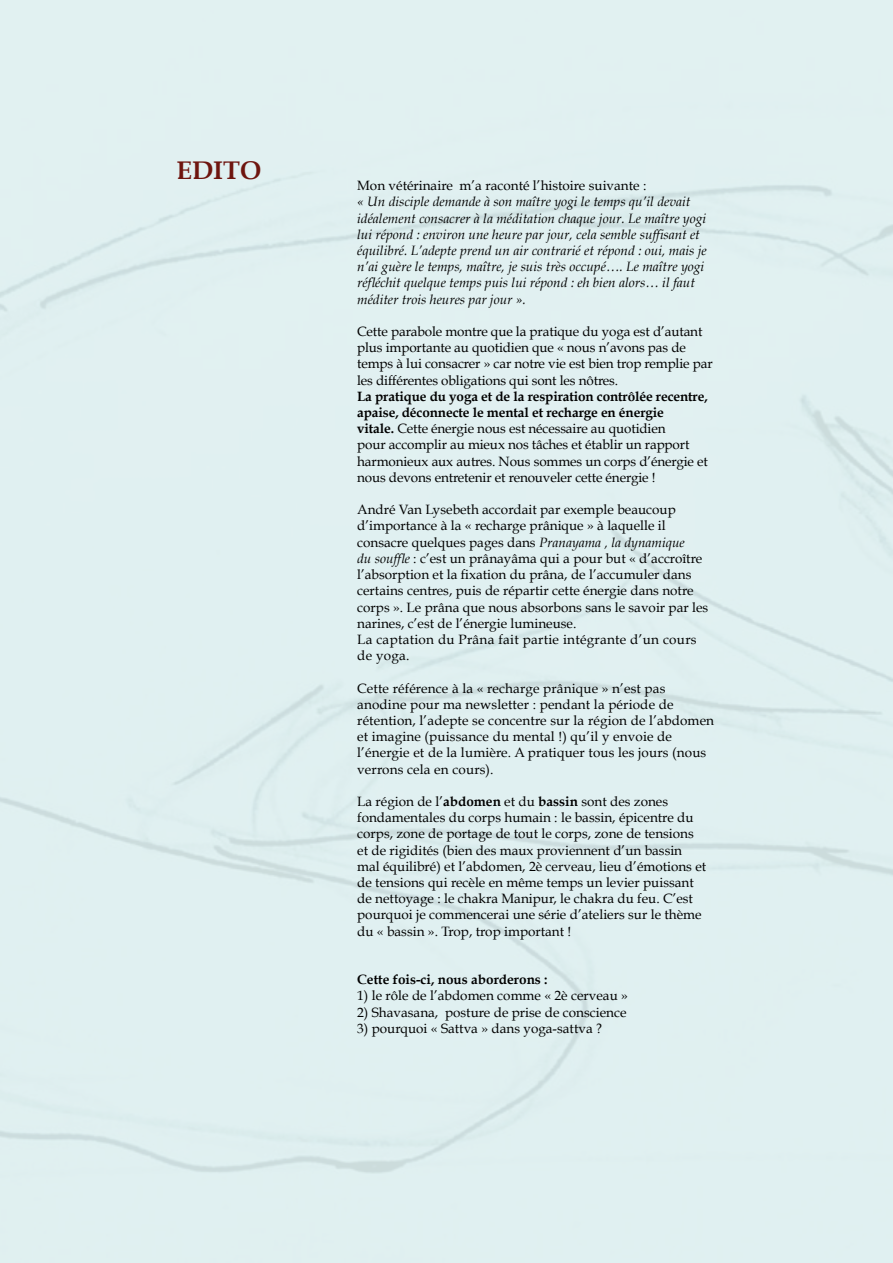
<style>
.page{position:relative;width:893px;height:1263px;background:#e0f0f1}
.page>*{position:absolute;margin:0;border:0;box-sizing:border-box;transform-origin:0 0}
.t1{font:700 25.5px "Book Antiqua";color:#6e150f}
.t2{font:13.5px/16.2px "Book Antiqua";color:#000}
.t3{font:italic 13.5px/16.2px "Book Antiqua";color:#000}
.t4{font:700 13.5px "Book Antiqua";color:#000}
.s1{font-weight:700}
.s2{font-style:italic}
</style>
<div class="page">
<h1 class="t1" style="left:176px;top:155px;width:86px">EDITO</h1>
<p class="t2" style="left:357px;top:178px;width:291px">Mon vétérinaire m’a raconté l’histoire suivante :</p>
<p class="t3" style="left:357px;top:194px;width:351px">« Un disciple demande à son maître yogi le temps qu’il devait idéalement consacrer à la méditation chaque jour. Le maître yogi lui répond : environ une heure par jour, cela semble suffisant et équilibré. L’adepte prend un air contrarié et répond : oui, mais je n’ai guère le temps, maître, je suis très occupé…. Le maître yogi réfléchit quelque temps puis lui répond : eh bien alors… il faut méditer trois heures par jour ».</p>
<p class="t2" style="left:357px;top:323px;width:357px">Cette parabole montre que la pratique du yoga est d’autant plus importante au quotidien que « nous n’avons pas de temps à lui consacrer » car notre vie est bien trop remplie par les différentes obligations qui sont les nôtres.</p>
<p class="t2" style="left:357px;top:388px;width:352px"><span class="s1">La pratique du yoga et de la respiration contrôlée recentre, apaise, déconnecte le mental et recharge en énergie<br>vitale.</span> Cette énergie nous est nécessaire au quotidien<br>pour accomplir au mieux nos tâches et établir un rapport harmonieux aux autres. Nous sommes un corps d’énergie et nous devons entretenir et renouveler cette énergie !</p>
<p class="t2" style="left:357px;top:502px;width:353px">André Van Lysebeth accordait par exemple beaucoup d’importance à la « recharge prânique » à laquelle il consacre quelques pages dans <span class="s2">Pranayama , la dynamique<br>du souffle</span> : c’est un prânayâma qui a pour but « d’accroître l’absorption et la fixation du prâna, de l’accumuler dans certains centres, puis de répartir cette énergie dans notre corps ». Le prâna que nous absorbons sans le savoir par les narines, c’est de l’énergie lumineuse.<br>La captation du Prâna fait partie intégrante d’un cours de yoga.</p>
<p class="t2" style="left:357px;top:680px;width:358px">Cette référence à la « recharge prânique » n’est pas anodine pour ma newsletter : pendant la période de rétention, l’adepte se concentre sur la région de l’abdomen et imagine (puissance du mental !) qu’il y envoie de l’énergie et de la lumière. A pratiquer tous les jours (nous verrons cela en cours).</p>
<p class="t2" style="left:357px;top:793px;width:351px">La région de l’<span class="s1">abdomen</span> et du <span class="s1">bassin</span> sont des zones fondamentales du corps humain : le bassin, épicentre du corps, zone de portage de tout le corps, zone de tensions et de rigidités (bien des maux proviennent d’un bassin mal équilibré) et l’abdomen, 2è cerveau, lieu d’émotions et de tensions qui recèle en même temps un levier puissant de nettoyage : le chakra Manipur, le chakra du feu. C’est pourquoi je commencerai une série d’ateliers sur le thème du « bassin ». Trop, trop important !</p>
<p class="t4" style="left:357px;top:972px;width:192px">Cette fois-ci, nous aborderons :</p>
<p class="t2" style="left:357px;top:988px;width:272px">1) le rôle de l’abdomen comme « 2è cerveau »</p>
<p class="t2" style="left:357px;top:1004px;width:271px">2) Shavasana, posture de prise de conscience</p>
<p class="t2" style="left:357px;top:1020px;width:246px">3) pourquoi « Sattva » dans yoga-sattva ?</p>
</div>
